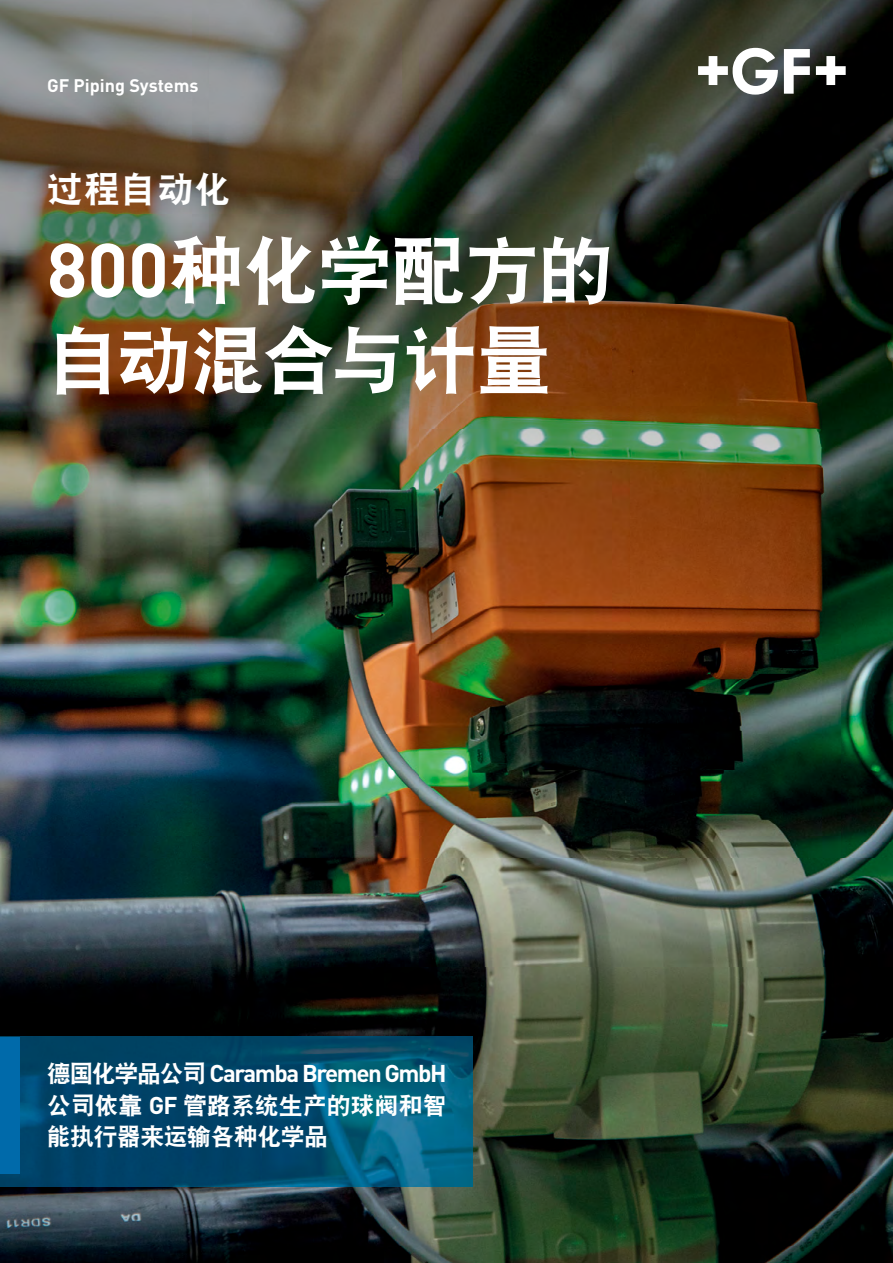
<style>
.page{position:relative;width:893px;height:1263px;background:#fff}
.page>*{position:absolute;margin:0;border:0;box-sizing:border-box;transform-origin:0 0}
.t1{font:75px/90px "DF Hei GB W9";letter-spacing:-.02em;color:#fff}
.t2{font:36px "DF Hei GB W9";letter-spacing:.025em;color:#fff}
.t3{font:24px/31.5px "DF Hei GB W9";letter-spacing:-.005em;color:#fff}
.t4{font:700 24px "DIN Pro";letter-spacing:-.06em;color:#fff}
.t5{font:700 18px "DIN Pro";color:#fff}
.s1{font-family:"DIN Pro";font-weight:700}
.s2{font-family:"DF Hei GB W9";font-weight:400}
</style>
<div class="page">
<img style="left:0;top:0;width:893px;height:1263px">
<img style="left:0;top:1037px;width:472px;height:149px">
<div style="left:0;top:1037px;width:20px;height:137px;background:#006aaa"></div>
<svg style="left:698px;top:48px;width:80px;height:47px"></svg>
<svg style="left:784px;top:49px;width:26px;height:45px"></svg>
<svg style="left:816px;top:56px;width:30px;height:29px"></svg>
<p class="t5" style="left:47px;top:73px;width:153px">GF Piping Systems</p>
<h2 class="t2" style="left:47px;top:169px;width:185px">过程自动化</h2>
<h1 class="t1" style="left:47px;top:224px;width:568px"><span class="s1">800</span>种化学配方的自动混合与计量</h1>
<p class="t4" style="left:47px;top:1057px;width:401px"><span class="s2">德国化学品公司</span> Caramba Bremen GmbH</p>
<p class="t3" style="left:47px;top:1089px;width:401px">公司依靠 <span class="s1">GF</span> 管路系统生产的球阀和智能执行器来运输各种化学品</p>
</div>
